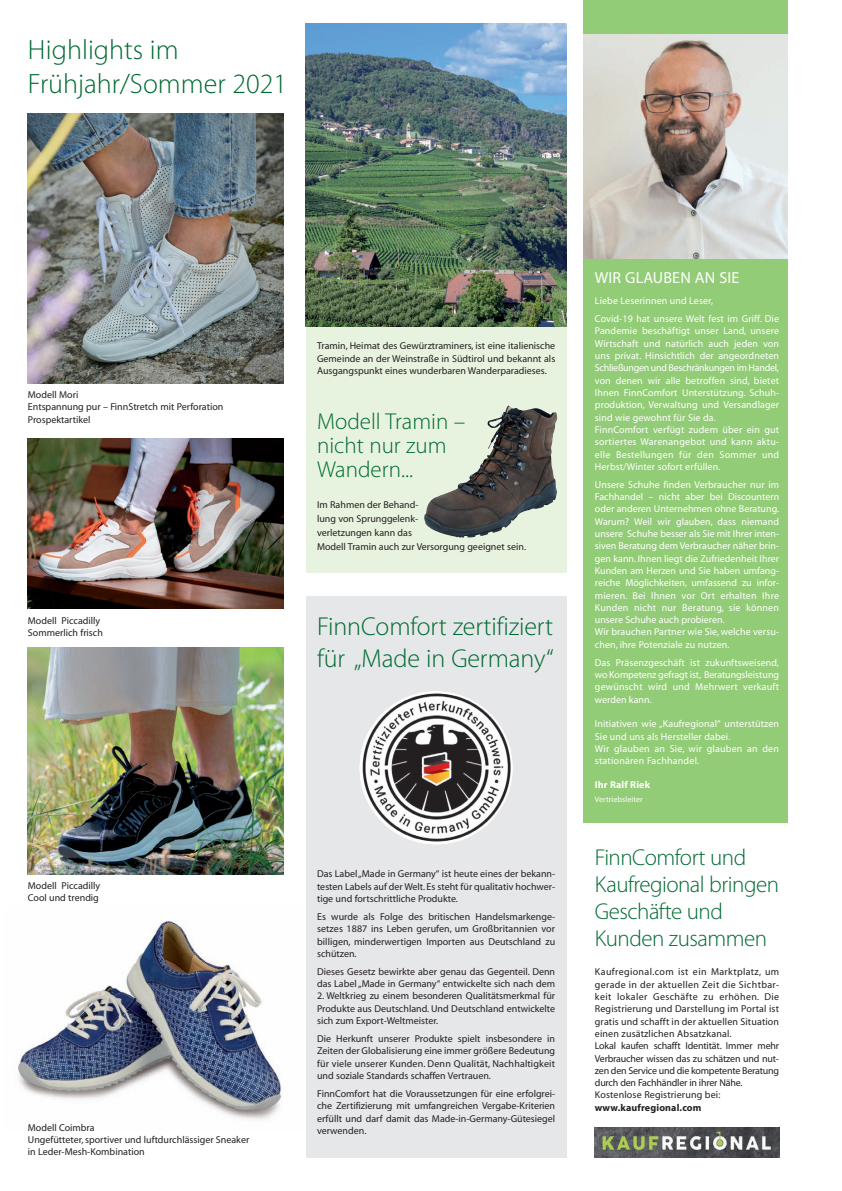
<style>
.page{position:relative;width:842px;height:1191px;background:#fff}
.page>*{position:absolute;margin:0;border:0;box-sizing:border-box;transform-origin:0 0}
.t1{font:300 28px/34px "Myriad Pro";color:#006b32}
.t2{font:300 26px/32px "Myriad Pro";letter-spacing:-.005em;color:#006b32}
.t3{font:300 23px/27px "Myriad Pro";letter-spacing:-.02em;color:#006b32}
.t4{font:300 23px/24px "Myriad Pro";color:#006b32}
.t5{font:16px "Myriad";letter-spacing:.01em;color:#fff}
.t6{font:10px/12.3px "Myriad";color:#231f20}
.t7{font:10px/12.3px "Myriad";letter-spacing:.01em;color:#fff}
.t8{font:700 10px "Myriad";letter-spacing:.015em;color:#231f20}
.t9{font:700 10px "Myriad";letter-spacing:.01em;color:#fff}
.t10{font:8px "Myriad";letter-spacing:.01em;color:#fff}
</style>
<div class="page">
<img style="left:18px;top:921px;width:264px;height:199px">
<div style="left:306px;top:37px;width:260px;height:536px;background:#e7f2df"></div>
<div style="left:583px;top:1px;width:205px;height:822px;background:#93cc77"></div>
<img style="left:583px;top:35px;width:205px;height:224px">
<img style="left:306px;top:23px;width:260px;height:304px">
<div style="left:306px;top:596px;width:260px;height:561px;background:#e6e7e9"></div>
<img style="left:360px;top:691px;width:153px;height:153px;border-radius:77px">
<img style="left:424px;top:408px;width:116px;height:130px">
<img style="left:28px;top:114px;width:255px;height:269px">
<img style="left:28px;top:439px;width:255px;height:170px">
<img style="left:28px;top:648px;width:255px;height:226px">
<img style="left:595px;top:1127px;width:184px;height:30px">
<h1 class="t1" style="left:28px;top:34px;width:261px">Highlights im<br>Frühjahr/Sommer 2021</h1>
<p class="t6" style="left:28px;top:389px;width:197px">Modell Mori<br>Entspannung pur – FinnStretch mit Perforation<br>Prospektartikel</p>
<p class="t6" style="left:28px;top:615px;width:77px">Modell Piccadilly<br>Sommerlich frisch</p>
<p class="t6" style="left:28px;top:880px;width:74px">Modell Piccadilly<br>Cool und trendig</p>
<p class="t6" style="left:28px;top:1122px;width:223px">Modell Coimbra<br>Ungefütteter, sportiver und luftdurchlässiger Sneaker in Leder-Mesh-Kombination</p>
<p class="t6" style="left:317px;top:340px;width:240px;text-align:justify">Tramin, Heimat des Gewürztraminers, ist eine italienische Gemeinde an der Weinstraße in Südtirol und bekannt als Ausgangspunkt eines wunderbaren Wanderparadieses.</p>
<h3 class="t4" style="left:317px;top:411px;width:150px">Modell Tramin – nicht nur zum<br>Wandern...</h3>
<p class="t6" style="left:317px;top:498px;width:210px;line-height:14px">Im Rahmen der Behand-<br>lung von Sprunggelenk-<br>verletzungen kann das<br>Modell Tramin auch zur Versorgung geeignet sein.</p>
<h2 class="t2" style="left:317px;top:612px;width:238px">FinnComfort zertifiziert für „Made in Germany“</h2>
<p class="t6" style="left:317px;top:868px;width:240px;text-align:justify">Das Label „Made in Germany“ ist heute eines der bekann&shy;testen Labels auf der Welt. Es steht für qualitativ hochwer&shy;tige und fortschrittliche Produkte.</p>
<p class="t6" style="left:317px;top:911px;width:240px;text-align:justify">Es wurde als Folge des britischen Handelsmarkenge&shy;setzes 1887 ins Leben gerufen, um Großbritannien vor billigen, minderwertigen Importen aus Deutschland zu schützen.</p>
<p class="t6" style="left:317px;top:966px;width:240px">Dieses Gesetz bewirkte aber genau das Gegenteil. Denn das Label „Made in Germany“ entwickelte sich nach dem</p>
<p class="t6" style="left:317px;top:990px;width:240px;text-align:justify">2. Weltkrieg zu einem besonderen Qualitätsmerkmal für Produkte aus Deutschland. Und Deutschland entwickelte sich zum Export-Weltmeister.</p>
<p class="t6" style="left:317px;top:1033px;width:240px;text-align:justify">Die Herkunft unserer Produkte spielt insbesondere in Zeiten der Globalisierung eine immer größere Bedeutung für viele unserer Kunden. Denn Qualität, Nachhaltigkeit und soziale Standards schaffen Vertrauen.</p>
<p class="t6" style="left:317px;top:1088px;width:240px;text-align:justify">FinnComfort hat die Voraussetzungen für eine erfolgrei&shy;che Zertifizierung mit umfangreichen Vergabe-Kriterien erfüllt und darf damit das Made-in-Germany-Gütesiegel verwenden.</p>
<h3 class="t5" style="left:595px;top:271px;width:146px">WIR GLAUBEN AN SIE</h3>
<p class="t7" style="left:595px;top:293px;width:186px;line-height:18px">Liebe Leserinnen und Leser,<br>Covid-19 hat unsere Welt fest im Griff. Die</p>
<p class="t7" style="left:595px;top:326px;width:186px">Pandemie beschäftigt unser Land, unsere Wirtschaft und natürlich auch jeden von uns privat. Hinsichtlich der angeordneten Schließungen und Beschränkungen im Handel, von denen wir alle betroffen sind, bietet Ihnen FinnComfort Unterstützung. Schuh&shy;produktion, Verwaltung und Versandlager sind wie gewohnt für Sie da.<br>FinnComfort verfügt zudem über ein gut sortiertes Warenangebot und kann aktu&shy;elle Bestellungen für den Sommer und Herbst/Winter sofort erfüllen.</p>
<p class="t7" style="left:595px;top:479px;width:186px">Unsere Schuhe finden Verbraucher nur im Fachhandel – nicht aber bei Discountern oder anderen Unternehmen ohne Beratung.<br>Warum? Weil wir glauben, dass niemand unsere Schuhe besser als Sie mit Ihrer inten&shy;siven Beratung dem Verbraucher näher brin&shy;gen kann. Ihnen liegt die Zufriedenheit Ihrer Kunden am Herzen und Sie haben umfang&shy;reiche Möglichkeiten, umfassend zu infor&shy;mieren. Bei Ihnen vor Ort erhalten Ihre Kunden nicht nur Beratung, sie können unsere Schuhe auch probieren.<br>Wir brauchen Partner wie Sie, welche versu&shy;chen, ihre Potenziale zu nutzen.</p>
<p class="t7" style="left:595px;top:657px;width:186px;text-align:justify">Das Präsenzgeschäft ist zukunftsweisend, wo Kompetenz gefragt ist, Beratungsleistung gewünscht wird und Mehrwert verkauft werden kann.</p>
<p class="t7" style="left:595px;top:718px;width:186px">Initiativen wie „Kaufregional“ unterstützen Sie und uns als Hersteller dabei.<br>Wir glauben an Sie, wir glauben an den stationären Fachhandel.</p>
<p class="t9" style="left:595px;top:781px;width:57px">Ihr Ralf Riek</p>
<p class="t10" style="left:595px;top:796px;width:49px">Vertriebsleiter</p>
<h3 class="t3" style="left:595px;top:845px;width:186px">FinnComfort und<br>Kaufregional bringen<br>Geschäfte und<br>Kunden zusammen</h3>
<p class="t6" style="left:595px;top:966px;width:186px">Kaufregional.com ist ein Marktplatz, um gerade in der aktuellen Zeit die Sichtbar&shy;keit lokaler Geschäfte zu erhöhen. Die Registrierung und Darstellung im Portal ist gratis und schafft in der aktuellen Situation einen zusätzlichen Absatzkanal.<br>Lokal kaufen schafft Identität. Immer mehr Verbraucher wissen das zu schätzen und nut&shy;zen den Service und die kompetente Beratung durch den Fachhändler in ihrer Nähe.<br>Kostenlose Registrierung bei:</p>
<p class="t8" style="left:595px;top:1103px;width:108px">www.kaufregional.com</p>
</div>
